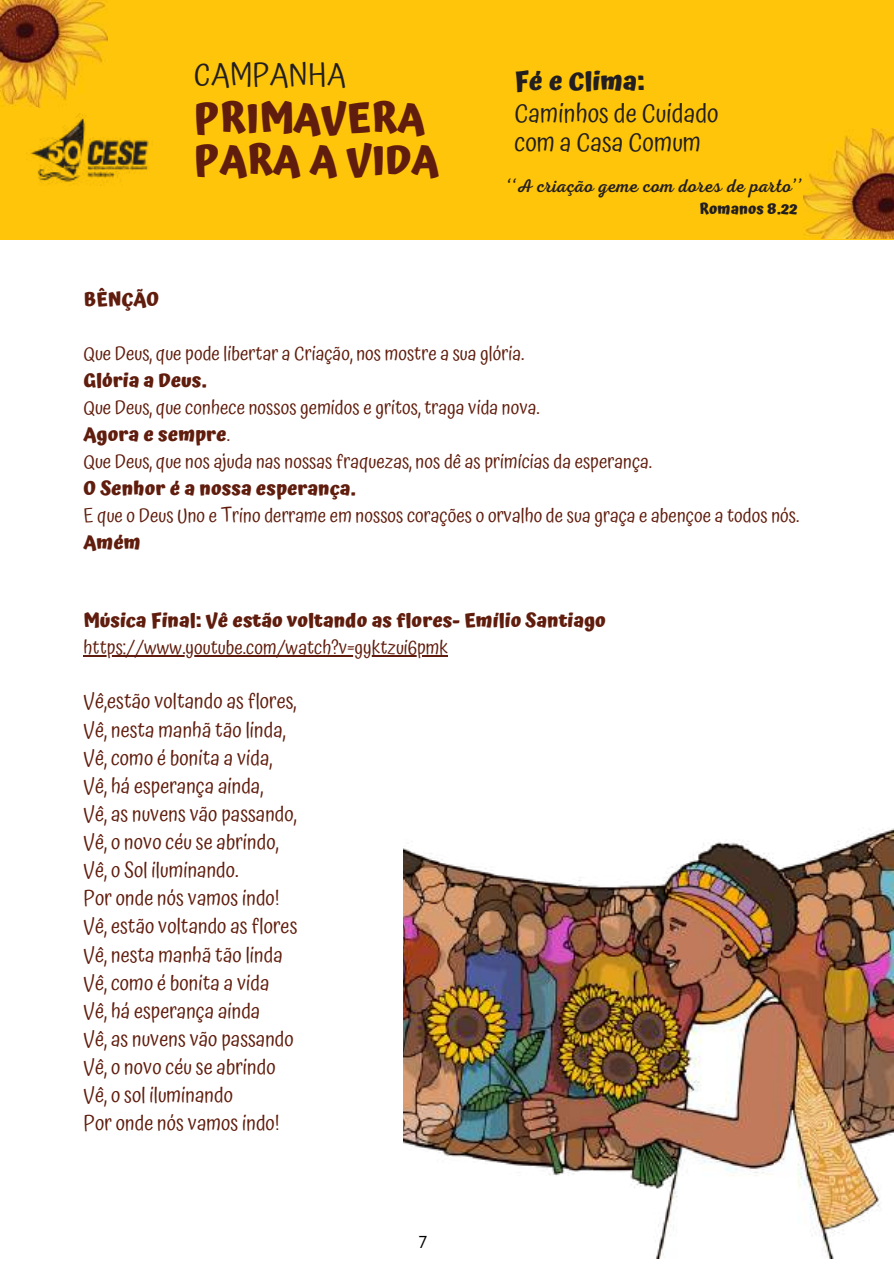
<style>
.page{position:relative;width:894px;height:1264px;background:#fff}
.page>*{position:absolute;margin:0;border:0;box-sizing:border-box;transform-origin:0 0}
.t1{font:700 40.65px/42.5px "Atma";letter-spacing:.005em;color:#601d0d}
.t2{font:30.9px "Atma";color:#231f20}
.t3{font:25.8px/29.2px "Atma";color:#231f20}
.t4{font:700 25.8px "Atma";color:#231f20}
.t5{font:20.85px/28.2px "Atma";color:#601d0d}
.t6{font:19.35px/27px "Atma";color:#601d0d}
.t7{font:700 19.35px "Atma";color:#601d0d}
.t8{font:18.6px "Nexa Script";letter-spacing:.015em;color:#231f20}
.t9{font:17.85px "Glacial Indifference";color:#000}
.t10{font:700 15px "Atma";letter-spacing:.005em;color:#231f20}
.s1{font-weight:700}
</style>
<div class="page">
<div style="left:0;top:0;width:893px;height:239px;background:#ffc50a"></div>
<img style="left:0;top:0;width:108px;height:108px">
<img style="left:803px;top:129px;width:90px;height:109px">
<img style="left:26px;top:113px;width:126px;height:72px">
<img style="left:403px;top:828px;width:490px;height:430px">
<hr style="left:84px;top:655px;width:364px;height:1px;background:#601d0d">
<h2 class="t2" style="left:194px;top:57px;width:153px">CAMPANHA</h2>
<p class="t4" style="left:514px;top:66px;width:131px">Fé e Clima:</p>
<p class="t3" style="left:514px;top:99px;width:206px">Caminhos de Cuidado com a Casa Comum</p>
<h1 class="t1" style="left:194px;top:96px;width:246px">PRIMAVERA<br>PARA A VIDA</h1>
<p class="t8" style="left:506px;top:175px;width:297px">‘‘A criação geme com dores de parto’’</p>
<p class="t10" style="left:699px;top:200px;width:100px">Romanos 8.22</p>
<p class="t7" style="left:84px;top:288px;width:77px">BÊNÇÃO</p>
<p class="t6" style="left:84px;top:340px;width:442px">Que Deus, que pode libertar a Criação, nos mostre a sua glória.</p>
<p class="t7" style="left:84px;top:369px;width:125px">Glória a Deus.</p>
<p class="t6" style="left:84px;top:394px;width:570px">Que Deus, que conhece nossos gemidos e gritos, traga vida nova.<br><span class="s1">Agora e sempre</span>.<br>Que Deus, que nos ajuda nas nossas fraquezas, nos dê as primícias da esperança.</p>
<p class="t7" style="left:84px;top:477px;width:274px">O Senhor é a nossa esperança.</p>
<p class="t6" style="left:84px;top:502px;width:717px">E que o Deus Uno e Trino derrame em nossos corações o orvalho de sua graça e abençoe a todos nós.</p>
<p class="t7" style="left:84px;top:531px;width:59px">Amém</p>
<p class="t7" style="left:84px;top:609px;width:523px">Música Final: Vê estão voltando as flores- Emílio Santiago</p>
<p class="t6" style="left:84px;top:634px;width:366px">https://www.youtube.com/watch?v=gyktzui6pmk</p>
<p class="t5" style="left:84px;top:687px;width:215px">Vê,estão voltando as flores,<br>Vê, nesta manhã tão linda,<br>Vê, como é bonita a vida,<br>Vê, há esperança ainda,<br>Vê, as nuvens vão passando,<br>Vê, o novo céu se abrindo,<br>Vê, o Sol iluminando.<br>Por onde nós vamos indo!<br>Vê, estão voltando as flores<br>Vê, nesta manhã tão linda<br>Vê, como é bonita a vida<br>Vê, há esperança ainda<br>Vê, as nuvens vão passando<br>Vê, o novo céu se abrindo<br>Vê, o sol iluminando<br>Por onde nós vamos indo!</p>
<p class="t9" style="left:419px;top:1230px;width:10px">7</p>
</div>
